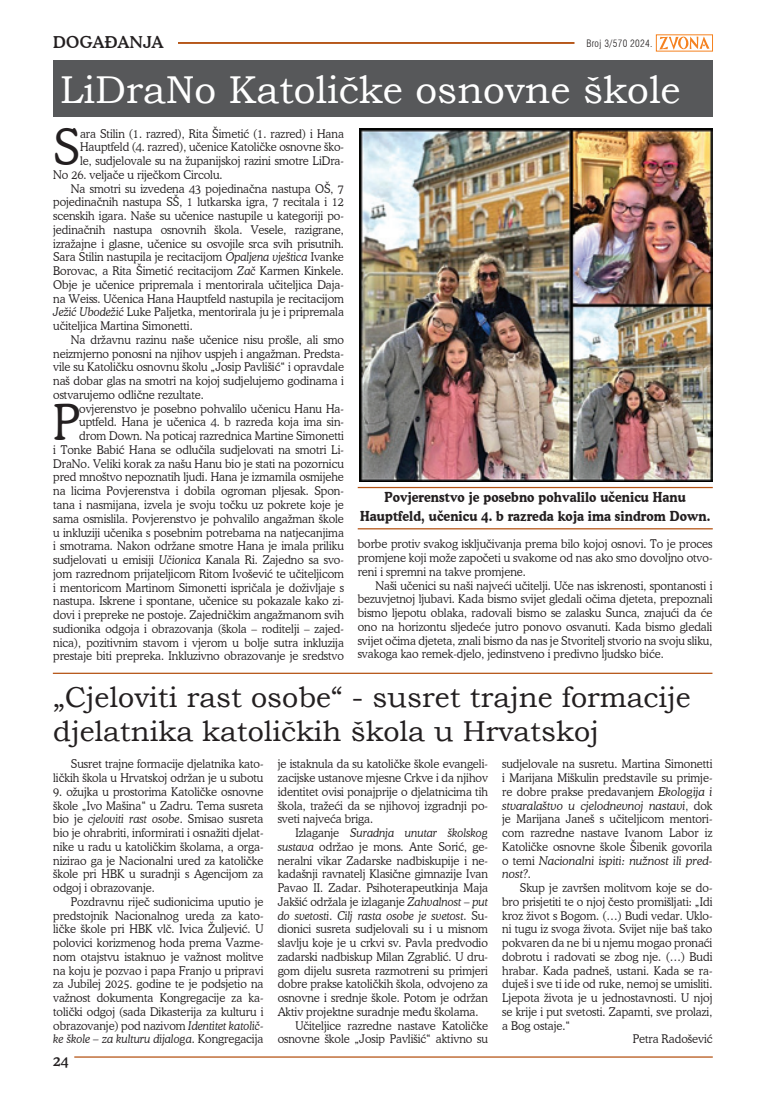
<style>
.page{position:relative;width:766px;height:1099px;background:#fff}
.page>*{position:absolute;margin:0;border:0;box-sizing:border-box;transform-origin:0 0}
.t1{font:300 49.38px "Cooper BT";color:#231f20;scale:.95 1}
.t2{font:38.75px "Bookman Old Style";color:#fff}
.t3{font:28.75px/33.8px "Bookman Old Style";color:#231f20}
.t4{font:500 16.25px "Cooper BT";letter-spacing:.02em;color:#231f20}
.t5{font:700 13.75px/18.8px "Cooper BT";letter-spacing:.01em;color:#231f20;text-align:center;scale:.89 1}
.t6{font:500 13.75px "Cooper BT";color:#231f20}
.t7{font:300 11.88px/13.8px "Cooper BT";color:#231f20;text-align:justify;scale:.95 1}
.t8{font:italic 300 11.88px "Cooper BT";color:#231f20;scale:.95 1}
.t9{font:300 condensed 10px "Swiss 721 BT";letter-spacing:.03em;color:#231f20}
.s1{font-style:italic}
.s2{font-style:normal}
</style>
<div class="page">
<hr style="left:53px;top:42px;width:521px;height:2px;background:#b45212">
<hr style="left:74px;top:1056px;width:638px;height:1px;background:#b45212">
<svg style="left:659px;top:37px;width:50px;height:12px"></svg>
<div style="left:53px;top:31px;width:124px;height:21px;background:#fff"></div>
<img style="left:360px;top:128px;width:352px;height:353px">
<div style="left:53px;top:60px;width:659px;height:57px;background:#57585a"></div>
<hr style="left:53px;top:672px;width:659px;height:2px;background:#b45212">
<hr style="left:357px;top:487px;width:355px;height:1px;background:#b45212">
<hr style="left:357px;top:528px;width:355px;height:1px;background:#b45212">
<h3 class="t4" style="left:53px;top:32px;width:112px">DOGAĐANJA</h3>
<p class="t9" style="left:586px;top:37px;width:68px">Broj 3/570 2024.</p>
<h2 class="t2" style="left:60px;top:64px;width:622px">LiDraNo Katoličke osnovne škole</h2>
<h1 class="t1" style="left:53px;top:117px;width:30px">S</h1>
<p class="t7" style="left:80px;top:126px;width:279px">ara Stilin (1. razred), Rita Šimetić (1. razred) i Hana</p>
<p class="t7" style="left:80px;top:140px;width:279px">Hauptfeld (4. razred), učenice Katoličke osnovne ško-</p>
<p class="t7" style="left:80px;top:154px;width:279px">le, sudjelovale su na županijskoj razini smotre LiDra-</p>
<p class="t7" style="left:53px;top:168px;width:180px">No 26. veljače u riječkom Circolu.</p>
<p class="t7" style="left:71px;top:181px;width:289px">Na smotri su izvedena 43 pojedinačna nastupa OŠ, 7</p>
<p class="t7" style="left:53px;top:195px;width:307px">pojedinačnih nastupa SŠ, 1 lutkarska igra, 7 recitala i 12</p>
<p class="t7" style="left:53px;top:209px;width:307px">scenskih igara. Naše su učenice nastupile u kategoriji po-</p>
<p class="t7" style="left:53px;top:223px;width:307px">jedinačnih nastupa osnovnih škola. Vesele, razigrane,</p>
<p class="t7" style="left:53px;top:236px;width:307px">izražajne i glasne, učenice su osvojile srca svih prisutnih.</p>
<p class="t7" style="left:53px;top:250px;width:307px">Sara Stilin nastupila je recitacijom <span class="s1">Opaljena vještica</span> Ivanke</p>
<p class="t7" style="left:53px;top:264px;width:307px">Borovac, a Rita Šimetić recitacijom <span class="s1">Zač</span> Karmen Kinkele.</p>
<p class="t7" style="left:53px;top:278px;width:307px">Obje je učenice pripremala i mentorirala učiteljica Daja-</p>
<p class="t7" style="left:53px;top:291px;width:307px">na Weiss. Učenica Hana Hauptfeld nastupila je recitacijom</p>
<p class="t7" style="left:53px;top:305px;width:307px"><span class="s1">Ježić Ubodežić</span> Luke Paljetka, mentorirala ju je i pripremala</p>
<p class="t7" style="left:53px;top:319px;width:148px">učiteljica Martina Simonetti.</p>
<p class="t7" style="left:71px;top:333px;width:289px">Na državnu razinu naše učenice nisu prošle, ali smo</p>
<p class="t7" style="left:53px;top:346px;width:307px">neizmjerno ponosni na njihov uspjeh i angažman. Predsta-</p>
<p class="t7" style="left:53px;top:360px;width:307px">vile su Katoličku osnovnu školu „Josip Pavlišić“ i opravdale</p>
<p class="t7" style="left:53px;top:374px;width:307px">naš dobar glas na smotri na kojoj sudjelujemo godinama i</p>
<p class="t7" style="left:53px;top:388px;width:160px">ostvarujemo odlične rezultate.</p>
<h1 class="t1" style="left:53px;top:392px;width:29px">P</h1>
<p class="t7" style="left:53px;top:401px;width:307px;text-align:right">ovjerenstvo je posebno pohvalilo učenicu Hanu Ha&shy;uptfeld. Hana je učenica 4. b razreda koja ima sin&shy;drom Down. Na poticaj razrednica Martine Simonetti<br>i Tonke Babić Hana se odlučila sudjelovati na smotri Li-DraNo. Veliki korak za našu Hanu bio je stati na pozornicu pred mnoštvo nepoznatih ljudi. Hana je izmamila osmijehe na licima Povjerenstva i dobila ogroman pljesak. Spon&shy;tana i nasmijana, izvela je svoju točku uz pokrete koje je sama osmislila. Povjerenstvo je pohvalilo angažman škole u inkluziji učenika s posebnim potrebama na natjecanjima i smotrama. Nakon održane smotre Hana je imala priliku sudjelovati u emisiji <span class="s1">Učionica</span> Kanala Ri. Zajedno sa svo&shy;jom razrednom prijateljicom Ritom Ivošević te učiteljicom i mentoricom Martinom Simonetti ispričala je doživljaje s nastupa. Iskrene i spontane, učenice su pokazale kako zi&shy;dovi i prepreke ne postoje. Zajedničkim angažmanom svih sudionika odgoja i obrazovanja (škola – roditelji – zajed&shy;nica), pozitivnim stavom i vjerom u bolje sutra inkluzija prestaje biti prepreka. Inkluzivno obrazovanje je sredstvo</p>
<p class="t5" style="left:360px;top:488px;width:395px">Povjerenstvo je posebno pohvalilo učenicu Hanu<br>Hauptfeld, učenicu 4. b razreda koja ima sindrom Down.</p>
<p class="t7" style="left:357px;top:537px;width:375px">borbe protiv svakog isključivanja prema bilo kojoj osnovi. To je proces promjene koji može započeti u svakome od nas ako smo dovoljno otvo&shy;reni i spremni na takve promjene.</p>
<p class="t7" style="left:357px;top:578px;width:375px;text-indent:18px">Naši učenici su naši najveći učitelji. Uče nas iskrenosti, spontanosti i bezuvjetnoj ljubavi. Kada bismo svijet gledali očima djeteta, prepoznali bismo ljepotu oblaka, radovali bismo se zalasku Sunca, znajući da će ono na horizontu sljedeće jutro ponovo osvanuti. Kada bismo gledali svijet očima djeteta, znali bismo da nas je Stvoritelj stvorio na svoju sliku, svakoga kao remek-djelo, jedinstveno i predivno ljudsko biće.</p>
<h3 class="t3" style="left:53px;top:680px;width:639px">„Cjeloviti rast osobe“ - susret trajne formacije djelatnika katoličkih škola u Hrvatskoj</h3>
<p class="t7" style="left:53px;top:757px;width:223px;text-align:right">Susret trajne formacije djelatnika kato&shy;ličkih škola u Hrvatskoj održan je u subotu</p>
<p class="t7" style="left:53px;top:784px;width:223px">9. ožujka u prostorima Katoličke osnovne škole „Ivo Mašina“ u Zadru. Tema susreta bio je <span class="s1">cjeloviti rast osobe</span>. Smisao susreta bio je ohrabriti, informirati i osnažiti djelat&shy;nike u radu u katoličkim školama, a orga&shy;nizirao ga je Nacionalni ured za katoličke škole pri HBK u suradnji s Agencijom za odgoj i obrazovanje.</p>
<p class="t7" style="left:53px;top:894px;width:223px;text-indent:18px">Pozdravnu riječ sudionicima uputio je predstojnik Nacionalnog ureda za kato&shy;ličke škole pri HBK vlč. Ivica Žuljević. U polovici korizmenog hoda prema Vazme&shy;nom otajstvu istaknuo je važnost molitve na koju je pozvao i papa Franjo u pripravi za Jubilej 2025. godine te je podsjetio na važnost dokumenta Kongregacije za ka&shy;tolički odgoj (sada Dikasterija za kulturu i obrazovanje) pod nazivom <span class="s1">Identitet katolič&shy;ke škole – za kulturu dijaloga</span>. Kongregacija</p>
<p class="t6" style="left:53px;top:1052px;width:17px">24</p>
<p class="t7" style="left:277px;top:757px;width:223px">je istaknula da su katoličke škole evangeli&shy;zacijske ustanove mjesne Crkve i da njihov identitet ovisi ponajprije o djelatnicima tih škola, tražeći da se njihovoj izgradnji po&shy;sveti najveća briga.</p>
<p class="t8" style="left:295px;top:825px;width:204px"><span class="s2">Izlaganje</span> Suradnja unutar školskog</p>
<p class="t7" style="left:277px;top:839px;width:223px"><span class="s1">sustava</span> održao je mons. Ante Sorić, ge-</p>
<p class="t7" style="left:277px;top:853px;width:223px">neralni vikar Zadarske nadbiskupije i ne-</p>
<p class="t7" style="left:277px;top:867px;width:223px">kadašnji ravnatelj Klasične gimnazije Ivan</p>
<p class="t7" style="left:277px;top:880px;width:223px">Pavao II. Zadar. Psihoterapeutkinja Maja</p>
<p class="t7" style="left:277px;top:894px;width:223px">Jakšić održala je izlaganje <span class="s1">Zahvalnost – put</span></p>
<p class="t8" style="left:277px;top:908px;width:223px">do svetosti. Cilj rasta osobe je svetost<span class="s2">. Su-</span></p>
<p class="t7" style="left:277px;top:922px;width:223px">dionici susreta sudjelovali su i u misnom</p>
<p class="t7" style="left:277px;top:935px;width:223px">slavlju koje je u crkvi sv. Pavla predvodio</p>
<p class="t7" style="left:277px;top:949px;width:223px">zadarski nadbiskup Milan Zgrablić. U dru-</p>
<p class="t7" style="left:277px;top:963px;width:223px">gom dijelu susreta razmotreni su primjeri</p>
<p class="t7" style="left:277px;top:977px;width:223px">dobre prakse katoličkih škola, odvojeno za</p>
<p class="t7" style="left:277px;top:990px;width:223px">osnovne i srednje škole. Potom je održan</p>
<p class="t7" style="left:277px;top:1004px;width:213px">Aktiv projektne suradnje među školama.</p>
<p class="t7" style="left:295px;top:1018px;width:204px">Učiteljice razredne nastave Katoličke</p>
<p class="t7" style="left:277px;top:1032px;width:223px">osnovne škole „Josip Pavlišić“ aktivno su</p>
<p class="t7" style="left:502px;top:757px;width:223px">sudjelovale na susretu. Martina Simonetti i Marijana Miškulin predstavile su primje&shy;re dobre prakse predavanjem <span class="s1">Ekologija i stvaralaštvo u cjelodnevnoj nastavi</span>, dok je Marijana Janeš s učiteljicom mentori&shy;com razredne nastave Ivanom Labor iz Katoličke osnovne škole Šibenik govorila o temi <span class="s1">Nacionalni ispiti: nužnost ili pred&shy;nost?</span>.</p>
<p class="t7" style="left:519px;top:880px;width:204px">Skup je završen molitvom koje se do-</p>
<p class="t7" style="left:502px;top:894px;width:223px">bro prisjetiti te o njoj često promišljati: „Idi</p>
<p class="t7" style="left:502px;top:908px;width:223px">kroz život s Bogom. (…) Budi vedar. Uklo-</p>
<p class="t7" style="left:502px;top:922px;width:223px">ni tugu iz svoga života. Svijet nije baš tako</p>
<p class="t7" style="left:502px;top:935px;width:223px">pokvaren da ne bi u njemu mogao pronaći</p>
<p class="t7" style="left:502px;top:949px;width:223px">dobrotu i radovati se zbog nje. (…) Budi</p>
<p class="t7" style="left:502px;top:963px;width:223px">hrabar. Kada padneš, ustani. Kada se ra-</p>
<p class="t7" style="left:502px;top:977px;width:223px">duješ i sve ti ide od ruke, nemoj se umisliti.</p>
<p class="t7" style="left:502px;top:990px;width:223px">Ljepota života je u jednostavnosti. U njoj</p>
<p class="t7" style="left:502px;top:1004px;width:223px">se krije i put svetosti. Zapamti, sve prolazi,</p>
<p class="t7" style="left:502px;top:1018px;width:73px">a Bog ostaje.“</p>
<p class="t7" style="left:632px;top:1032px;width:85px">Petra Radošević</p>
</div>
